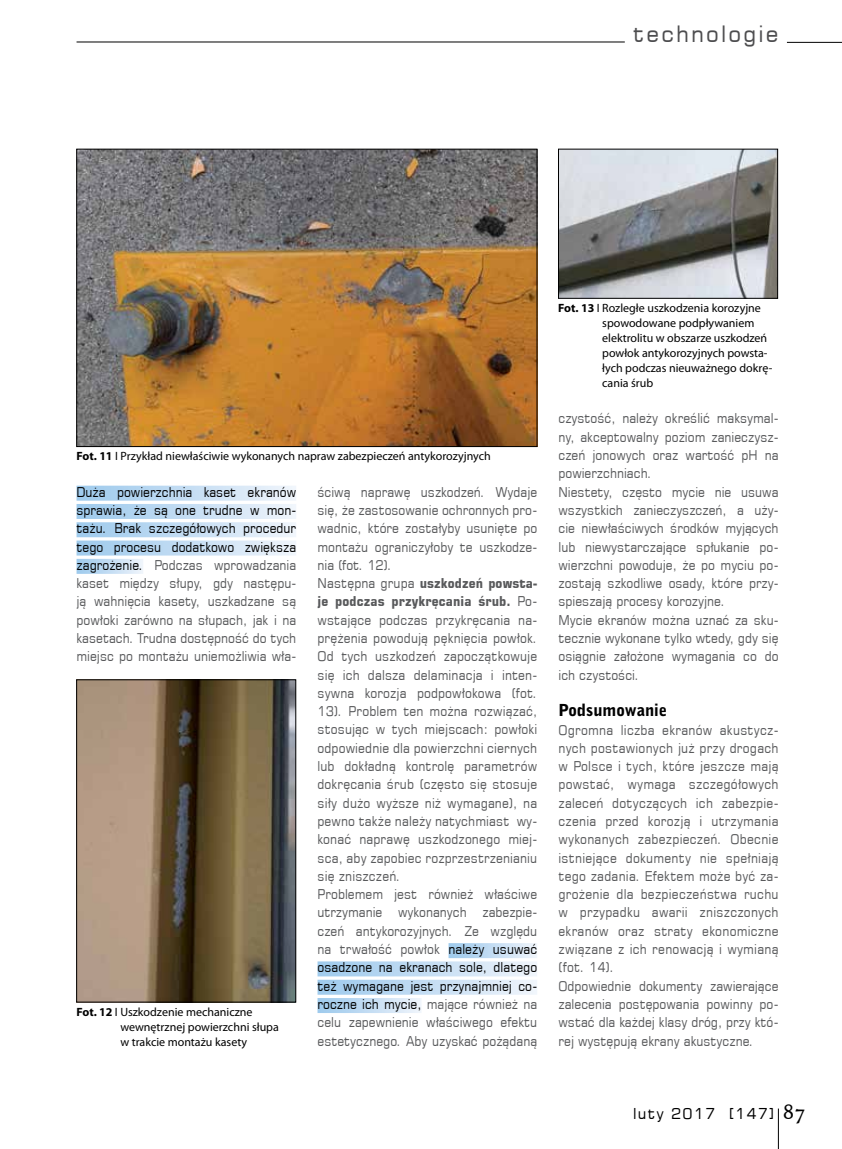
<style>
.page{position:relative;width:842px;height:1149px;background:#fff}
.page>*{position:absolute;margin:0;border:0;box-sizing:border-box;transform-origin:0 0}
.t1{font:22.5px "Square 721 TL";letter-spacing:.095em;color:#4d4d4f}
.t2{font:900 16.5px "Bell Gothic";color:#000}
.t3{font:15px "Square 721 TL";letter-spacing:.08em;color:#000}
.t4{font:13.5px/18.3px "Square 721 TL";color:#58595b;scale:.9 1}
.t5{font:13.5px/18.3px "Square 721 TL";letter-spacing:.02em;color:#58595b;scale:.9 1}
.t6{font:12px/15px "Myriad Pro";color:#000}
.s1{font-weight:700}
.s2{color:#000}
.s3{font-family:"High Tower Text";font-size:24px}
</style>
<div class="page">
<hr style="left:778px;top:1108px;width:1px;height:40px;background:#000">
<hr style="left:787px;top:42px;width:55px;height:1px;background:#000">
<hr style="left:77px;top:42px;width:548px;height:1px;background:#000">
<svg style="left:77px;top:485px;width:219px;height:15px;background:#c7dff3"></svg>
<svg style="left:77px;top:504px;width:219px;height:15px;background:#c5def3"></svg>
<svg style="left:77px;top:522px;width:219px;height:15px;background:#c6def3"></svg>
<svg style="left:77px;top:540px;width:219px;height:15px;background:#c7dff3"></svg>
<svg style="left:77px;top:558px;width:66px;height:15px"></svg>
<img style="left:79px;top:151px;width:456px;height:293px">
<div style="left:77px;top:149px;width:460px;height:297px;border:1px solid #000"></div>
<svg style="left:448px;top:943px;width:89px;height:14px"></svg>
<svg style="left:317px;top:961px;width:220px;height:15px;background:#c6dff3"></svg>
<svg style="left:317px;top:979px;width:220px;height:15px;background:#c8dff4"></svg>
<svg style="left:317px;top:998px;width:104px;height:14px"></svg>
<img style="left:560px;top:151px;width:216px;height:145px">
<div style="left:558px;top:149px;width:220px;height:149px;border:1px solid #000"></div>
<img style="left:78px;top:681px;width:216px;height:318px">
<div style="left:76px;top:679px;width:220px;height:322px;border:1px solid #000"></div>
<h1 class="t1" style="left:633px;top:20px;width:147px">technologie</h1>
<p class="t6" style="left:77px;top:448px;width:416px"><span class="s1">Fot. 11</span> Ι Przykład niewłaściwie wykonanych napraw zabezpieczeń antykorozyjnych</p>
<p class="t4" style="left:317px;top:482px;width:246px">ściwą naprawę uszkodzeń. Wydaje się, że zastosowanie ochronnych pro&shy;wadnic, które zostałyby usunięte po montażu ograniczyłoby te uszkodze&shy;nia (fot. 12).<br>Następna grupa <span class="s1">uszkodzeń powsta&shy;je podczas przykręcania śrub.</span> Po&shy;wstające podczas przykręcania na&shy;prężenia powodują pęknięcia powłok.<br>Od tych uszkodzeń zapoczątkowuje się ich dalsza delaminacja i inten&shy;sywna korozja podpowłokowa (fot.<br>13). Problem ten można rozwiązać, stosując w tych miejscach: powłoki odpowiednie dla powierzchni ciernych lub dokładną kontrolę parametrów dokręcania śrub (często się stosuje siły dużo wyższe niż wymagane), na pewno także należy natychmiast wy&shy;konać naprawę uszkodzonego miej&shy;sca, aby zapobiec rozprzestrzenianiu się zniszczeń.<br>Problemem jest również właściwe utrzymanie wykonanych zabezpie&shy;czeń antykorozyjnych. Ze względu na trwałość powłok <span class="s2">należy usuwać osadzone na ekranach sole, dlatego też wymagane jest przynajmniej co&shy;roczne ich mycie,</span> mające również na celu zapewnienie właściwego efektu estetycznego. Aby uzyskać pożądaną</p>
<p class="t4" style="left:77px;top:482px;width:246px;text-align:justify"><span class="s2">Duża powierzchnia kaset ekranów sprawia, że są one trudne w mon&shy;tażu. Brak szczegółowych procedur tego procesu dodatkowo zwiększa zagrożenie.</span> Podczas wprowadzania kaset między słupy, gdy następu&shy;ją wahnięcia kasety, uszkadzane są powłoki zarówno na słupach, jak i na kasetach. Trudna dostępność do tych miejsc po montażu uniemożliwia wła-</p>
<p class="t6" style="left:120px;top:1003px;width:160px;text-indent:-44px"><span class="s1">Fot. 12</span> Ι Uszkodzenie mechaniczne wewnętrznej powierzchni słupa w trakcie montażu kasety</p>
<p class="t6" style="left:602px;top:300px;width:172px;text-indent:-44px"><span class="s1">Fot. 13</span> Ι Rozległe uszkodzenia korozyjne spowodowane podpływaniem elektrolitu w obszarze uszkodzeń powłok antykorozyjnych powsta&shy;łych podczas nieuważnego dokrę&shy;cania śrub</p>
<p class="t4" style="left:558px;top:409px;width:246px">czystość, należy określić maksymal&shy;ny, akceptowalny poziom zanieczysz&shy;czeń jonowych oraz wartość pH na powierzchniach.<br>Niestety, często mycie nie usuwa wszystkich zanieczyszczeń, a uży&shy;cie niewłaściwych środków myjących lub niewystarczające spłukanie po&shy;wierzchni powoduje, że po myciu po&shy;zostają szkodliwe osady, które przy&shy;spieszają procesy korozyjne.<br>Mycie ekranów można uznać za sku&shy;tecznie wykonane tylko wtedy, gdy się osiągnie założone wymagania co do ich czystości.</p>
<p class="t2" style="left:558px;top:699px;width:110px">Podsumowanie</p>
<p class="t5" style="left:558px;top:720px;width:246px">Ogromna liczba ekranów akustycz&shy;nych postawionych już przy drogach w Polsce i tych, które jeszcze mają powstać, wymaga szczegółowych zaleceń dotyczących ich zabezpie&shy;czenia przed korozją i utrzymania wykonanych zabezpieczeń. Obecnie istniejące dokumenty nie spełniają tego zadania. Efektem może być za&shy;grożenie dla bezpieczeństwa ruchu w przypadku awarii zniszczonych ekranów oraz straty ekonomiczne związane z ich renowacją i wymianą (fot. 14).<br>Odpowiednie dokumenty zawierające zalecenia postępowania powinny po&shy;wstać dla każdej klasy dróg, przy któ&shy;rej występują ekrany akustyczne.</p>
<p class="t3" style="left:633px;top:1103px;width:174px">luty 2017 [147] <span class="s3">87</span></p>
</div>
